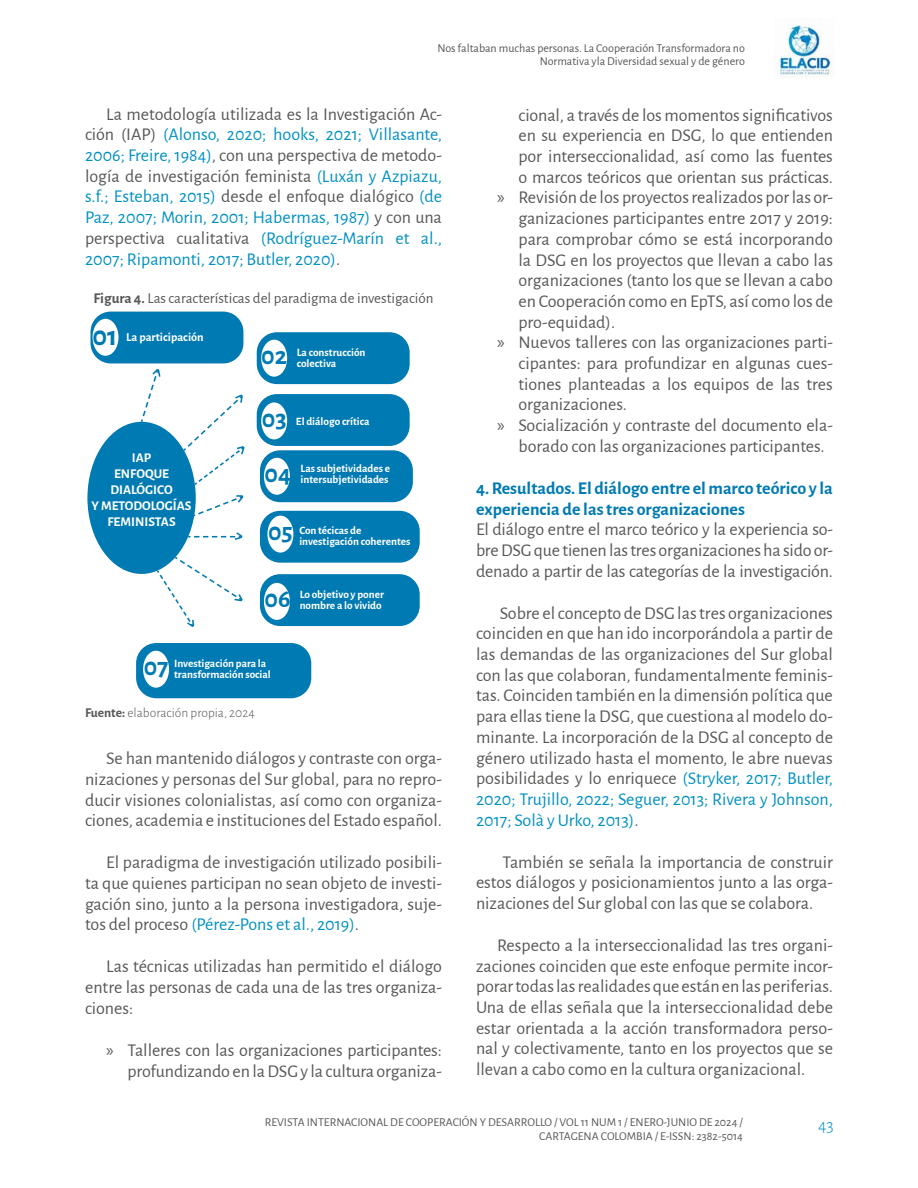
<style>
.page{position:relative;width:918px;height:1188px;background:#fff}
.page>*{position:absolute;margin:0;border:0;box-sizing:border-box;transform-origin:0 0}
.t1{font:700 28.2px "Alegreya Sans";color:#007ab3}
.t2{font:700 26.1px "Alegreya Sans";color:#007ab3}
.t3{font:18px/20.7px "Alegreya Sans";color:#575756;text-align:justify}
.t4{font:18px/20.7px "Alegreya Sans";color:#0090c2;text-align:justify}
.t5{font:700 18px/20.7px "Alegreya Sans";color:#007ab3}
.t6{font:300 18px "Alegreya Sans";color:#0090c2}
.t7{font:15px "Alegreya Sans";color:#575756}
.t8{font:700 13.5px/16.2px "Alegreya Sans";color:#fff;text-align:center}
.t9{font:300 13.5px "Alegreya Sans";color:#575756}
.t10{font:700 12.3px "Alegreya Sans";color:#fff}
.t11{font:12px/13.8px "Alegreya Sans";color:#575756;text-align:right}
.t12{font:700 11.25px/11.2px "Alegreya Sans";color:#fff}
.s1{color:#575756}
.s2{font-weight:700}
.s3{font-family:"Myriad Pro"}
.s4{color:#0090c2}
</style>
<div class="page">
<img style="left:774px;top:18px;width:60px;height:60px">
<div style="left:260px;top:574px;width:160px;height:52px;background:#007ab3;border-radius:20px"></div>
<div style="left:260px;top:511px;width:160px;height:52px;background:#007ab3;border-radius:20px"></div>
<div style="left:260px;top:450px;width:153px;height:52px;background:#007ab3;border-radius:20px"></div>
<div style="left:257px;top:394px;width:153px;height:52px;background:#007ab3;border-radius:20px"></div>
<div style="left:257px;top:332px;width:153px;height:52px;background:#007ab3;border-radius:20px"></div>
<div style="left:136px;top:643px;width:175px;height:55px;background:#007ab3;border-radius:20px"></div>
<div style="left:91px;top:312px;width:152px;height:51px;background:#007ab3;border-radius:20px"></div>
<div style="left:93px;top:319px;width:26px;height:37px;background:#fff;border-radius:50%"></div>
<div style="left:143px;top:651px;width:26px;height:37px;background:#fff;border-radius:50%"></div>
<div style="left:264px;top:583px;width:26px;height:37px;background:#fff;border-radius:50%"></div>
<div style="left:267px;top:516px;width:26px;height:37px;background:#fff;border-radius:50%"></div>
<div style="left:264px;top:458px;width:26px;height:37px;background:#fff;border-radius:50%"></div>
<div style="left:261px;top:402px;width:26px;height:37px;background:#fff;border-radius:50%"></div>
<div style="left:261px;top:340px;width:26px;height:37px;background:#fff;border-radius:50%"></div>
<div style="left:87px;top:422px;width:109px;height:152px;background:#007ab3;border-radius:50%"></div>
<svg style="left:140px;top:369px;width:21px;height:55px"></svg>
<svg style="left:193px;top:494px;width:51px;height:24px"></svg>
<svg style="left:188px;top:531px;width:55px;height:9px"></svg>
<svg style="left:155px;top:555px;width:88px;height:102px"></svg>
<svg style="left:182px;top:394px;width:63px;height:93px"></svg>
<p class="t11" style="left:437px;top:40px;width:309px">Nos faltaban muchas personas. La Cooperación Transformadora no<br>Normativa yla Diversidad sexual y de género</p>
<p class="t4" style="left:85px;top:103px;width:358px;text-indent:21px"><span class="s1">La metodología utilizada es la Investigación Ac&shy;ción (IAP)</span> (Alonso, 2020; hooks, 2021; Villasante, 2006; Freire, 1984)<span class="s1">, con una perspectiva de metodo&shy;logía de investigación feminista</span> (Luxán y Azpiazu, s.f.; Esteban, 2015) <span class="s1">desde el enfoque dialógico</span> (de Paz, 2007; Morin, 2001; Habermas, 1987) <span class="s1">y con una perspectiva cualitativa</span> (Rodríguez-Marín et al., 2007; Ripamonti, 2017; Butler, 2020)<span class="s1">.</span></p>
<p class="t7" style="left:93px;top:288px;width:342px"><span class="s2">Figura 4.</span> Las características del paradigma de investigación</p>
<p class="t3" style="left:519px;top:104px;width:316px">cional, a través de los momentos significativos</p>
<p class="t3" style="left:519px;top:124px;width:316px">en su experiencia en DSG, lo que entienden</p>
<p class="t3" style="left:519px;top:145px;width:316px">por interseccionalidad, así como las fuentes</p>
<p class="t3" style="left:519px;top:166px;width:316px">o marcos teóricos que orientan sus prácticas.</p>
<p class="t3" style="left:497px;top:186px;width:337px"><span class="s3">»</span> Revisión de los proyectos realizados por las or-</p>
<p class="t3" style="left:519px;top:207px;width:316px">ganizaciones participantes entre 2017 y 2019:</p>
<p class="t3" style="left:519px;top:228px;width:316px">para comprobar cómo se está incorporando</p>
<p class="t3" style="left:519px;top:248px;width:316px">la DSG en los proyectos que llevan a cabo las</p>
<p class="t3" style="left:519px;top:269px;width:316px">organizaciones (tanto los que se llevan a cabo</p>
<p class="t3" style="left:519px;top:290px;width:316px">en Cooperación como en EpTS, así como los de</p>
<p class="t3" style="left:519px;top:311px;width:98px">pro-equidad).</p>
<p class="t3" style="left:497px;top:331px;width:337px"><span class="s3">»</span> Nuevos talleres con las organizaciones parti-</p>
<p class="t3" style="left:519px;top:352px;width:316px">cipantes: para profundizar en algunas cues-</p>
<p class="t3" style="left:519px;top:373px;width:316px">tiones planteadas a los equipos de las tres</p>
<p class="t3" style="left:519px;top:393px;width:110px">organizaciones.</p>
<p class="t3" style="left:497px;top:414px;width:337px"><span class="s3">»</span> Socialización y contraste del documento ela-</p>
<p class="t3" style="left:519px;top:435px;width:308px">borado con las organizaciones participantes.</p>
<p class="t5" style="left:476px;top:476px;width:358px">4. Resultados. El diálogo entre el marco teórico y la experiencia de las tres organizaciones</p>
<p class="t3" style="left:476px;top:518px;width:358px">El diálogo entre el marco teórico y la experiencia so&shy;bre DSG que tienen las tres organizaciones ha sido or&shy;denado a partir de las categorías de la investigación.</p>
<p class="t3" style="left:476px;top:602px;width:359px;text-indent:24px">Sobre el concepto de DSGlas tres organizaciones coinciden en que han ido incorporándola a partir de las demandas de las organizaciones del Sur global con las que colaboran, fundamentalmente feminis&shy;tas. Coinciden también en la dimensión política que para ellas tiene la DSG, que cuestiona al modelo do&shy;minante. La incorporación de la DSG al concepto de género utilizado hasta el momento, le abre nuevas posibilidades y lo enriquece <span class="s4">(Stryker, 2017; Butler, 2020; Trujillo, 2022; Seguer, 2013; Rivera y Johnson, 2017; Solà y Urko, 2013)</span>.</p>
<p class="t3" style="left:476px;top:850px;width:358px;text-indent:26px">También se señala la importancia de construir estos diálogos y posicionamientos junto a las orga&shy;nizaciones del Sur global con las que se colabora.</p>
<p class="t3" style="left:476px;top:934px;width:358px;text-indent:21px">Respecto a la interseccionalidad las tres organi&shy;zaciones coinciden que este enfoque permite incor&shy;porar todas las realidades que están en las periferias.<br>Una de ellas señala que la interseccionalidad debe estar orientada a la acción transformadora perso&shy;nal y colectivamente, tanto en los proyectos que se llevan a cabo como en la cultura organizacional.</p>
<h1 class="t1" style="left:93px;top:315px;width:26px">01</h1>
<p class="t10" style="left:126px;top:328px;width:79px">La participación</p>
<p class="t12" style="left:297px;top:346px;width:70px">La construcción colectiva</p>
<h2 class="t2" style="left:261px;top:336px;width:27px">02</h2>
<h2 class="t2" style="left:262px;top:399px;width:26px">03</h2>
<p class="t12" style="left:296px;top:415px;width:75px">El diálogo crítica</p>
<p class="t8" style="left:92px;top:448px;width:102px">IAP<br>ENFOQUE<br>DIALÓGICO<br>Y METODOLOGÍAS<br>FEMINISTAS</p>
<p class="t12" style="left:301px;top:462px;width:91px">Las subjetividades e intersubjetividades</p>
<h2 class="t2" style="left:265px;top:454px;width:28px">04</h2>
<p class="t12" style="left:299px;top:524px;width:113px">Con técicas de investigación coherentes</p>
<h2 class="t2" style="left:268px;top:512px;width:26px">05</h2>
<p class="t12" style="left:300px;top:587px;width:86px">Lo objetivo y poner nombre a lo vivido</p>
<h2 class="t2" style="left:265px;top:579px;width:28px">06</h2>
<p class="t12" style="left:174px;top:657px;width:94px">Investigación para la</p>
<h2 class="t2" style="left:144px;top:647px;width:26px">07</h2>
<p class="t12" style="left:174px;top:668px;width:98px">transformación social</p>
<p class="t9" style="left:85px;top:704px;width:171px"><span class="s2">Fuente:</span> elaboración propia, 2024</p>
<p class="t3" style="left:85px;top:747px;width:358px;text-indent:21px">Se han mantenido diálogos y contraste con orga&shy;nizaciones y personas del Sur global, para no repro&shy;ducir visiones colonialistas, así como con organiza&shy;ciones, academia e instituciones del Estado español.</p>
<p class="t3" style="left:85px;top:851px;width:358px;text-indent:21px">El paradigma de investigación utilizado posibili&shy;ta que quienes participan no sean objeto de investi&shy;gación sino, junto a la persona investigadora, suje&shy;tos del proceso <span class="s4">(Pérez-Pons et al., 2019)</span>.</p>
<p class="t3" style="left:85px;top:955px;width:358px;text-indent:21px">Las técnicas utilizadas han permitido el diálogo entre las personas de cada una de las tres organiza&shy;ciones:</p>
<p class="t3" style="left:106px;top:1039px;width:337px;text-align:right"><span class="s3">»</span> Talleres con las organizaciones participantes: profundizando en la DSG y la cultura organiza-</p>
<p class="t11" style="left:265px;top:1114px;width:480px">REVISTA INTERNACIONAL DE COOPERACIÓN Y DESARROLLO / VOL 11 NUM 1 / ENERO-JUNIO DE 2024 /<br>CARTAGENA COLOMBIA / E-ISSN: 2382-5014</p>
<p class="t6" style="left:818px;top:1113px;width:17px">43</p>
</div>
